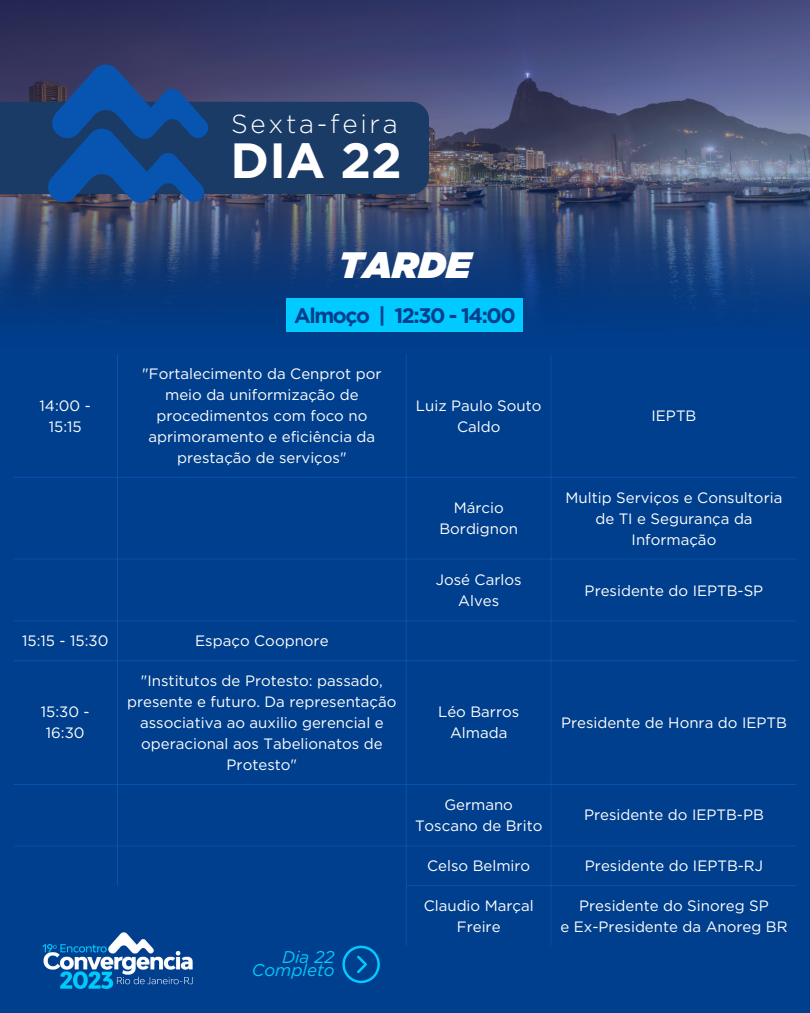
<style>
.page{position:relative;width:810px;height:1013px;background:#fff}
.page>*{position:absolute;margin:0;border:0;box-sizing:border-box;transform-origin:0 0}
.t1{font:700 49.4px "Gotham";color:#fff}
.t2{font:italic 900 36.8px "Gotham";letter-spacing:.005em;color:#fff}
.t3{font:300 26.1px "Gotham";letter-spacing:.105em;color:#fff}
.t4{font:700 21px "Gotham";letter-spacing:-.065em;color:#003f8d}
.t5{font:italic 17px "Gotham";color:#00cbff}
.t6{font:15px/21px "Gotham";color:#fff;text-align:center}
</style>
<div class="page">
<div style="left:0;top:0;width:810px;height:1012px;background:#003f8d"></div>
<svg style="left:342px;top:945px;width:38px;height:38px"></svg>
<svg style="left:0;top:0;width:810px;height:359px"></svg>
<div style="left:0;top:102px;width:429px;height:92px;background:#193b66"></div>
<svg style="left:39px;top:63px;width:175px;height:146px;background:#1c4785"></svg>
<img style="left:42px;top:932px;width:151px;height:57px">
<hr style="left:117px;top:354px;width:1px;height:531px;background:#0754b1">
<hr style="left:406px;top:354px;width:1px;height:591px;background:#0754b1">
<hr style="left:551px;top:354px;width:1px;height:591px;background:#0754b1">
<hr style="left:13px;top:477px;width:784px;height:1px;background:#0754b1">
<hr style="left:13px;top:559px;width:784px;height:1px;background:#0754b1">
<hr style="left:13px;top:620px;width:784px;height:1px;background:#0754b1">
<hr style="left:13px;top:660px;width:784px;height:1px;background:#0754b1">
<hr style="left:13px;top:784px;width:784px;height:1px;background:#0754b1">
<hr style="left:13px;top:845px;width:784px;height:1px;background:#0754b1">
<hr style="left:406px;top:885px;width:391px;height:1px;background:#0754b1">
<div style="left:286px;top:298px;width:237px;height:34px;background:#00caff"></div>
<p class="t3" style="left:231px;top:110px;width:168px">Sexta-feira</p>
<p class="t1" style="left:231px;top:130px;width:173px">DIA 22</p>
<p class="t6" style="left:40px;top:394px;width:53px">14:00 -<br>15:15</p>
<p class="t2" style="left:339px;top:244px;width:134px">TARDE</p>
<p class="t4" style="left:294px;top:302px;width:223px">Almoço | 12:30 - 14:00</p>
<p class="t6" style="left:142px;top:363px;width:241px">"Fortalecimento da Cenprot por meio da uniformização de procedimentos com foco no aprimoramento e eficiência da prestação de serviços"</p>
<p class="t6" style="left:416px;top:394px;width:127px">Luiz Paulo Souto<br>Caldo</p>
<p class="t6" style="left:652px;top:405px;width:46px">IEPTB</p>
<p class="t6" style="left:439px;top:497px;width:80px">Márcio<br>Bordignon</p>
<p class="t6" style="left:566px;top:486px;width:218px">Multip Serviços e Consultoria de TI e Segurança da<br>Informação</p>
<p class="t6" style="left:436px;top:569px;width:87px">José Carlos<br>Alves</p>
<p class="t6" style="left:585px;top:579px;width:180px">Presidente do IEPTB-SP</p>
<p class="t6" style="left:22px;top:630px;width:88px">15:15 - 15:30</p>
<p class="t6" style="left:195px;top:630px;width:135px">Espaço Coopnore</p>
<p class="t6" style="left:41px;top:701px;width:50px">15:30 -<br>16:30</p>
<p class="t6" style="left:127px;top:670px;width:271px">"Institutos de Protesto: passado, presente e futuro. Da representação associativa ao auxilio gerencial e operacional aos Tabelionatos de<br>Protesto"</p>
<p class="t5" style="left:282px;top:946px;width:54px">Dia 22</p>
<p class="t5" style="left:252px;top:960px;width:84px">Completo</p>
<p class="t6" style="left:438px;top:701px;width:83px">Léo Barros<br>Almada</p>
<p class="t6" style="left:561px;top:712px;width:227px">Presidente de Honra do IEPTB</p>
<p class="t6" style="left:415px;top:793px;width:129px">Germano<br>Toscano de Brito</p>
<p class="t6" style="left:584px;top:804px;width:181px">Presidente do IEPTB-PB</p>
<p class="t6" style="left:427px;top:855px;width:105px">Celso Belmiro</p>
<p class="t6" style="left:585px;top:855px;width:180px">Presidente do IEPTB-RJ</p>
<p class="t6" style="left:424px;top:894px;width:112px">Claudio Marçal<br>Freire</p>
<p class="t6" style="left:579px;top:894px;width:191px">Presidente do Sinoreg SP</p>
<p class="t6" style="left:560px;top:915px;width:229px">e Ex-Presidente da Anoreg BR</p>
</div>
